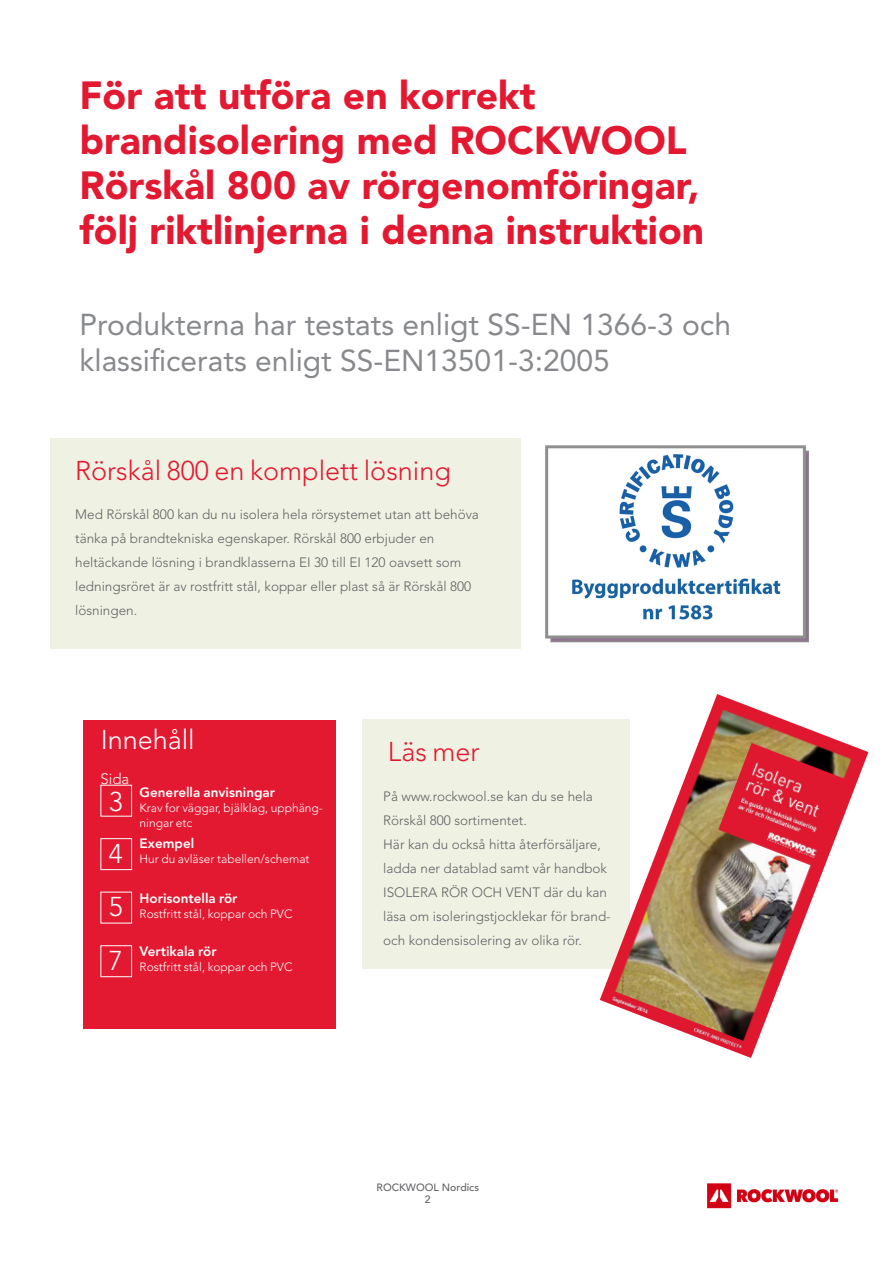
<style>
.page{position:relative;width:893px;height:1263px;background:#fff}
.page>*{position:absolute;margin:0;border:0;box-sizing:border-box;transform-origin:0 0}
.Body_copy_10_pkt{font:900 39px "Avenir LT Std";color:#e21931}
.Body_copy_10_pkt-2{font:30px/36px "Avenir LT Std";color:#87898c}
.Body_für_Kästchen{font:300 27px "Avenir LT Std";color:#e21931}
.Body_für_Kästchen-2{font:300 27px "Avenir LT Std";color:#fff}
.Body_für_Kästchen-3{font:300 15px "Avenir LT Std";color:#fff}
.Body_copy_10_pkt-3{font:300 13.5px/24px "Avenir LT Std";color:#636366}
.Body_für_Kästchen-4{font:800 13.5px "Avenir LT Std";color:#fff}
.Body_für_Kästchen-5{font:300 12px/15px "Avenir LT Std";color:#fff}
.t1{font:500 10.5px "Avenir LT Std";color:#636366}
</style>
<div class="page">
<div style="left:83px;top:720px;width:253px;height:308px;background:#e21931"></div>
<div style="left:100px;top:838px;width:32px;height:32px;border:1px solid #fff"></div>
<div style="left:100px;top:945px;width:32px;height:32px;border:1px solid #fff"></div>
<div style="left:50px;top:438px;width:470px;height:211px;background:#eff1e2"></div>
<img style="left:707px;top:1183px;width:132px;height:26px">
<div style="left:362px;top:720px;width:268px;height:249px;background:#eff1e2"></div>
<img style="left:600px;top:694px;width:268px;height:364px">
<img style="left:545px;top:445px;width:263px;height:198px">
<p class="Body_copy_10_pkt" style="left:80px;top:72px;width:458px">För att utföra en korrekt</p>
<p class="Body_copy_10_pkt" style="left:80px;top:117px;width:609px">brandisolering med ROCKWOOL</p>
<p class="Body_copy_10_pkt" style="left:80px;top:162px;width:622px">Rörskål 800 av rörgenomföringar,</p>
<p class="Body_copy_10_pkt" style="left:80px;top:207px;width:626px">följ riktlinjerna i denna instruktion</p>
<p class="Body_copy_10_pkt-2" style="left:80px;top:307px;width:653px">Produkterna har testats enligt SS-EN 1366-3 och klassificerats enligt SS-EN13501-3:2005</p>
<p class="Body_für_Kästchen" style="left:75px;top:454px;width:377px">Rörskål 800 en komplett lösning</p>
<p class="Body_copy_10_pkt-3" style="left:75px;top:502px;width:405px">Med Rörskål 800 kan du nu isolera hela rörsystemet utan att behöva</p>
<p class="Body_copy_10_pkt-3" style="left:75px;top:526px;width:397px">tänka på brandtekniska egenskaper. Rörskål 800 erbjuder en heltäckande lösning i brandklasserna EI 30 till EI 120 oavsett som ledningsröret är av rostfritt stål, koppar eller plast så är Rörskål 800 lösningen.</p>
<p class="Body_für_Kästchen-2" style="left:101px;top:723px;width:96px">Innehåll</p>
<p class="Body_für_Kästchen-3" style="left:100px;top:770px;width:30px">Sida</p>
<p class="Body_für_Kästchen-2" style="left:109px;top:786px;width:16px">3</p>
<p class="Body_für_Kästchen-2" style="left:109px;top:837px;width:16px">4</p>
<p class="Body_für_Kästchen-2" style="left:109px;top:891px;width:16px">5</p>
<p class="Body_für_Kästchen-2" style="left:109px;top:945px;width:16px">7</p>
<p class="Body_für_Kästchen-4" style="left:140px;top:784px;width:137px">Generella anvisningar</p>
<p class="Body_für_Kästchen-5" style="left:140px;top:800px;width:185px">Krav for väggar, bjälklag, upphäng&shy;ningar etc</p>
<p class="Body_für_Kästchen-4" style="left:140px;top:836px;width:56px">Exempel</p>
<p class="Body_für_Kästchen-5" style="left:140px;top:852px;width:171px">Hur du avläser tabellen/schemat</p>
<p class="Body_für_Kästchen-4" style="left:140px;top:890px;width:99px">Horisontella rör</p>
<p class="Body_für_Kästchen-5" style="left:140px;top:906px;width:154px">Rostfritt stål, koppar och PVC</p>
<p class="Body_für_Kästchen-4" style="left:140px;top:944px;width:78px">Vertikala rör</p>
<p class="Body_für_Kästchen-5" style="left:140px;top:960px;width:154px">Rostfritt stål, koppar och PVC</p>
<p class="Body_für_Kästchen" style="left:388px;top:736px;width:93px">Läs mer</p>
<p class="Body_copy_10_pkt-3" style="left:383px;top:784px;width:211px">På www.rockwool.se kan du se hela<br>Rörskål 800 sortimentet.</p>
<p class="Body_copy_10_pkt-3" style="left:383px;top:832px;width:229px">Här kan du också hitta återförsäljare, ladda ner datablad samt vår handbok ISOLERA RÖR OCH VENT där du kan läsa om isoleringstjocklekar för brand&shy;och kondensisolering av olika rör.</p>
<p class="t1" style="left:377px;top:1181px;width:104px">ROCKWOOL Nordics</p>
<p class="t1" style="left:425px;top:1194px;width:7px">2</p>
</div>
